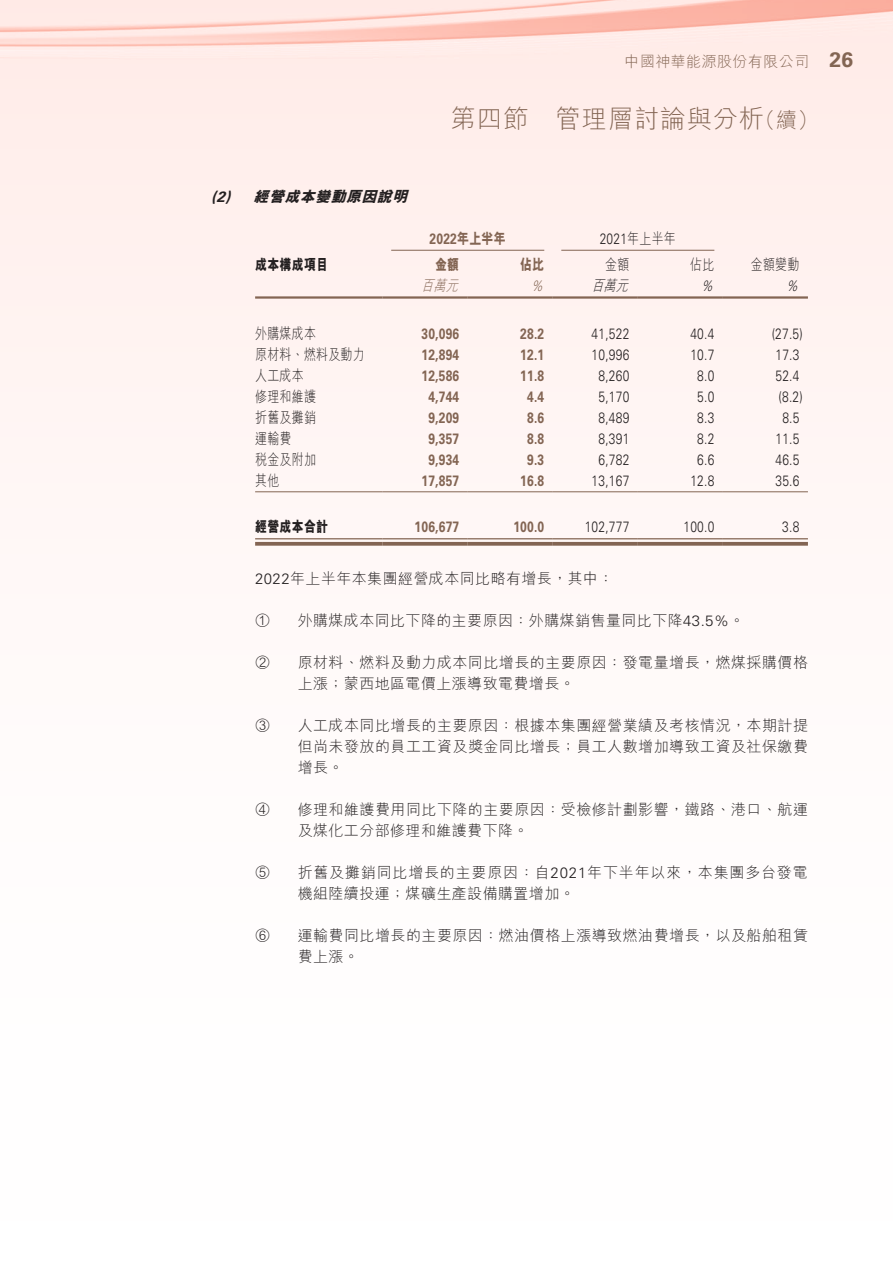
<style>
.page{position:relative;width:893px;height:1263px;background:#fff}
.page>*{position:absolute;margin:0;border:0;box-sizing:border-box;transform-origin:0 0}
.t1{font:300 25.5px "M Hei HK";letter-spacing:.03em;color:#836553}
.t2{font:300 21px "M Hei HK";color:#836553}
.t3{font:700 21px "Univers LT Std";color:#836553}
.t4{font:300 15px/21px "M Hei HK";letter-spacing:.03em;color:#231f20}
.t5{font:300 15px "Univers LT Std";letter-spacing:.02em;color:#231f20;scale:.8 1}
.t6{font:700 15px "Univers LT Std";letter-spacing:.02em;color:#836553;scale:.8 1}
.t7{font:300 15px "M Hei HK";letter-spacing:.03em;color:#231f20;scale:.8 1}
.t8{font:300 15px "M Hei HK";letter-spacing:.055em;color:#231f20}
.t9{font:300 15px "M Hei HK";letter-spacing:.03em;color:#836553}
.t10{font:800 15px "M Hei HK";letter-spacing:.02em;color:#231f20;scale:.8 1}
.t11{font:italic 800 15px "M Hei HK";color:#231f20}
.t12{font:800 15px "M Hei HK";color:#836553;scale:.8 1}
.t13{font:italic 700 15px "Univers LT Std";color:#231f20}
.t14{font:italic 300 15px "M Hei HK";color:#231f20;scale:.8 1}
.t15{font:italic 300 15px "M Hei HK";color:#836553;scale:.8 1}
.t16{font:italic 300 15px "Univers LT Std";color:#231f20;scale:.8 1}
.t17{font:italic 300 15px "Univers LT Std";color:#836553;scale:.8 1}
.s1{font-family:"M Hei HK";font-weight:800}
.s2{font-family:"M Hei HK"}
.s3{font-family:"Univers LT Std"}
</style>
<div class="page">
<hr style="left:391px;top:250px;width:153px;height:1px;background:#836553">
<hr style="left:561px;top:250px;width:153px;height:1px;background:#836553">
<hr style="left:255px;top:296px;width:128px;height:3px;background:#836553">
<hr style="left:383px;top:296px;width:85px;height:3px;background:#836553">
<hr style="left:468px;top:296px;width:85px;height:3px;background:#836553">
<hr style="left:553px;top:296px;width:85px;height:3px;background:#836553">
<hr style="left:638px;top:296px;width:85px;height:3px;background:#836553">
<hr style="left:723px;top:296px;width:85px;height:3px;background:#836553">
<hr style="left:255px;top:491px;width:128px;height:1px;background:#836553">
<hr style="left:383px;top:491px;width:85px;height:1px;background:#836553">
<hr style="left:468px;top:491px;width:85px;height:1px;background:#836553">
<hr style="left:553px;top:491px;width:85px;height:1px;background:#836553">
<hr style="left:638px;top:491px;width:85px;height:1px;background:#836553">
<hr style="left:723px;top:491px;width:85px;height:1px;background:#836553">
<hr style="left:255px;top:538px;width:128px;height:1px;background:#836553">
<svg style="left:255px;top:542px;width:128px;height:4px"></svg>
<hr style="left:383px;top:538px;width:85px;height:1px;background:#836553">
<svg style="left:383px;top:542px;width:85px;height:4px"></svg>
<hr style="left:468px;top:538px;width:85px;height:1px;background:#836553">
<svg style="left:468px;top:542px;width:85px;height:4px"></svg>
<hr style="left:553px;top:538px;width:85px;height:1px;background:#836553">
<svg style="left:553px;top:542px;width:85px;height:4px"></svg>
<hr style="left:638px;top:538px;width:85px;height:1px;background:#836553">
<svg style="left:638px;top:542px;width:85px;height:4px"></svg>
<hr style="left:723px;top:538px;width:85px;height:1px;background:#836553">
<svg style="left:723px;top:542px;width:85px;height:4px"></svg>
<h1 class="t1" style="left:451px;top:106px;width:79px">第四節</h1>
<p class="t9" style="left:625px;top:54px;width:186px">中國神華能源股份有限公司</p>
<h1 class="t1" style="left:555px;top:106px;width:210px">管理層討論與分析</h1>
<h2 class="t2" style="left:754px;top:110px;width:65px">（續(</h2>
<h2 class="t3" style="left:830px;top:48px;width:25px">26</h2>
<p class="t13" style="left:211px;top:188px;width:20px">2(</p>
<p class="t13" style="left:225px;top:188px;width:11px">)</p>
<p class="t11" style="left:254px;top:189px;width:159px">經營成本變動原因說明</p>
<p class="t10" style="left:255px;top:257px;width:93px">成本構成項目</p>
<p class="t6" style="left:430px;top:230px;width:97px">2022<span class="s1">年上半年</span></p>
<p class="t12" style="left:435px;top:257px;width:32px">金額</p>
<p class="t15" style="left:421px;top:278px;width:52px">百萬元</p>
<p class="t12" style="left:520px;top:257px;width:32px">佔比</p>
<p class="t17" style="left:531px;top:276px;width:23px">%</p>
<p class="t5" style="left:600px;top:230px;width:97px">2021<span class="s2">年上半年</span></p>
<p class="t7" style="left:605px;top:257px;width:32px">金額</p>
<p class="t14" style="left:591px;top:278px;width:52px">百萬元</p>
<p class="t7" style="left:690px;top:257px;width:32px">佔比</p>
<p class="t16" style="left:701px;top:276px;width:23px">%</p>
<p class="t7" style="left:751px;top:257px;width:62px">金額變動</p>
<p class="t16" style="left:786px;top:276px;width:23px">%</p>
<p class="t7" style="left:255px;top:326px;width:78px">外購煤成本</p>
<p class="t6" style="left:421px;top:325px;width:49px">30,096</p>
<p class="t6" style="left:520px;top:325px;width:31px">28.2</p>
<p class="t5" style="left:592px;top:324px;width:49px">41,522</p>
<p class="t5" style="left:690px;top:324px;width:31px">40.4</p>
<p class="t5" style="left:772px;top:324px;width:40px">)27.5(</p>
<p class="t7" style="left:255px;top:347px;width:139px">原材料、燃料及動力</p>
<p class="t6" style="left:421px;top:346px;width:49px">12,894</p>
<p class="t6" style="left:520px;top:346px;width:31px">12.1</p>
<p class="t5" style="left:592px;top:345px;width:49px">10,996</p>
<p class="t5" style="left:690px;top:345px;width:31px">10.7</p>
<p class="t5" style="left:775px;top:345px;width:31px">17.3</p>
<p class="t7" style="left:255px;top:368px;width:62px">人工成本</p>
<p class="t6" style="left:421px;top:367px;width:49px">12,586</p>
<p class="t6" style="left:520px;top:367px;width:31px">11.8</p>
<p class="t5" style="left:598px;top:366px;width:40px">8,260</p>
<p class="t5" style="left:697px;top:366px;width:23px">8.0</p>
<p class="t5" style="left:775px;top:366px;width:31px">52.4</p>
<p class="t7" style="left:255px;top:389px;width:78px">修理和維護</p>
<p class="t6" style="left:428px;top:388px;width:40px">4,744</p>
<p class="t6" style="left:527px;top:388px;width:23px">4.4</p>
<p class="t5" style="left:598px;top:387px;width:40px">5,170</p>
<p class="t5" style="left:697px;top:387px;width:23px">5.0</p>
<p class="t5" style="left:778px;top:387px;width:32px">)8.2(</p>
<p class="t7" style="left:255px;top:410px;width:78px">折舊及攤銷</p>
<p class="t6" style="left:428px;top:409px;width:40px">9,209</p>
<p class="t6" style="left:527px;top:409px;width:23px">8.6</p>
<p class="t5" style="left:598px;top:408px;width:40px">8,489</p>
<p class="t5" style="left:697px;top:408px;width:23px">8.3</p>
<p class="t5" style="left:782px;top:408px;width:23px">8.5</p>
<p class="t7" style="left:255px;top:431px;width:47px">運輸費</p>
<p class="t6" style="left:428px;top:430px;width:40px">9,357</p>
<p class="t6" style="left:527px;top:430px;width:23px">8.8</p>
<p class="t5" style="left:598px;top:429px;width:40px">8,391</p>
<p class="t5" style="left:697px;top:429px;width:23px">8.2</p>
<p class="t5" style="left:775px;top:429px;width:31px">11.5</p>
<p class="t7" style="left:255px;top:452px;width:78px">稅金及附加</p>
<p class="t6" style="left:428px;top:451px;width:40px">9,934</p>
<p class="t6" style="left:527px;top:451px;width:23px">9.3</p>
<p class="t5" style="left:598px;top:450px;width:40px">6,782</p>
<p class="t5" style="left:697px;top:450px;width:23px">6.6</p>
<p class="t5" style="left:775px;top:450px;width:31px">46.5</p>
<p class="t7" style="left:255px;top:473px;width:32px">其他</p>
<p class="t6" style="left:421px;top:472px;width:49px">17,857</p>
<p class="t6" style="left:520px;top:472px;width:31px">16.8</p>
<p class="t5" style="left:592px;top:471px;width:49px">13,167</p>
<p class="t5" style="left:690px;top:471px;width:31px">12.8</p>
<p class="t5" style="left:775px;top:471px;width:31px">35.6</p>
<p class="t10" style="left:255px;top:519px;width:93px">經營成本合計</p>
<p class="t4" style="left:255px;top:568px;width:360px"><span class="s3">2022</span>年上半年本集團經營成本同比略有增長，其中：</p>
<p class="t4" style="left:298px;top:610px;width:448px">外購煤成本同比下降的主要原因：外購煤銷售量同比下降<span class="s3">43.5%</span>。</p>
<p class="t6" style="left:415px;top:518px;width:57px">106,677</p>
<p class="t6" style="left:513px;top:518px;width:40px">100.0</p>
<p class="t5" style="left:585px;top:518px;width:57px">102,777</p>
<p class="t5" style="left:683px;top:518px;width:40px">100.0</p>
<p class="t4" style="left:255px;top:610px;width:16px">①</p>
<p class="t5" style="left:782px;top:518px;width:23px">3.8</p>
<p class="t4" style="left:255px;top:652px;width:16px">②</p>
<p class="t4" style="left:255px;top:715px;width:16px">③</p>
<p class="t4" style="left:255px;top:799px;width:16px">④</p>
<p class="t4" style="left:255px;top:862px;width:16px">⑤</p>
<p class="t4" style="left:255px;top:925px;width:16px">⑥</p>
<p class="t4" style="left:298px;top:652px;width:512px">原材料、燃料及動力成本同比增長的主要原因：發電量增長，燃煤採購價格</p>
<p class="t4" style="left:298px;top:673px;width:279px">上漲；蒙西地區電價上漲導致電費增長。</p>
<p class="t4" style="left:298px;top:715px;width:512px">人工成本同比增長的主要原因：根據本集團經營業績及考核情況，本期計提</p>
<p class="t4" style="left:298px;top:736px;width:512px">但尚未發放的員工工資及獎金同比增長；員工人數增加導致工資及社保繳費增長。</p>
<p class="t4" style="left:298px;top:799px;width:512px">修理和維護費用同比下降的主要原因：受檢修計劃影響，鐵路、港口、航運</p>
<p class="t4" style="left:298px;top:820px;width:232px">及煤化工分部修理和維護費下降。</p>
<p class="t8" style="left:298px;top:865px;width:512px">折舊及攤銷同比增長的主要原因：自<span class="s3">2021</span>年下半年以來，本集團多台發電</p>
<p class="t4" style="left:298px;top:883px;width:279px">機組陸續投運；煤礦生產設備購置增加。</p>
<p class="t4" style="left:298px;top:925px;width:512px">運輸費同比增長的主要原因：燃油價格上漲導致燃油費增長，以及船舶租賃</p>
<p class="t4" style="left:298px;top:946px;width:63px">費上漲。</p>
</div>
